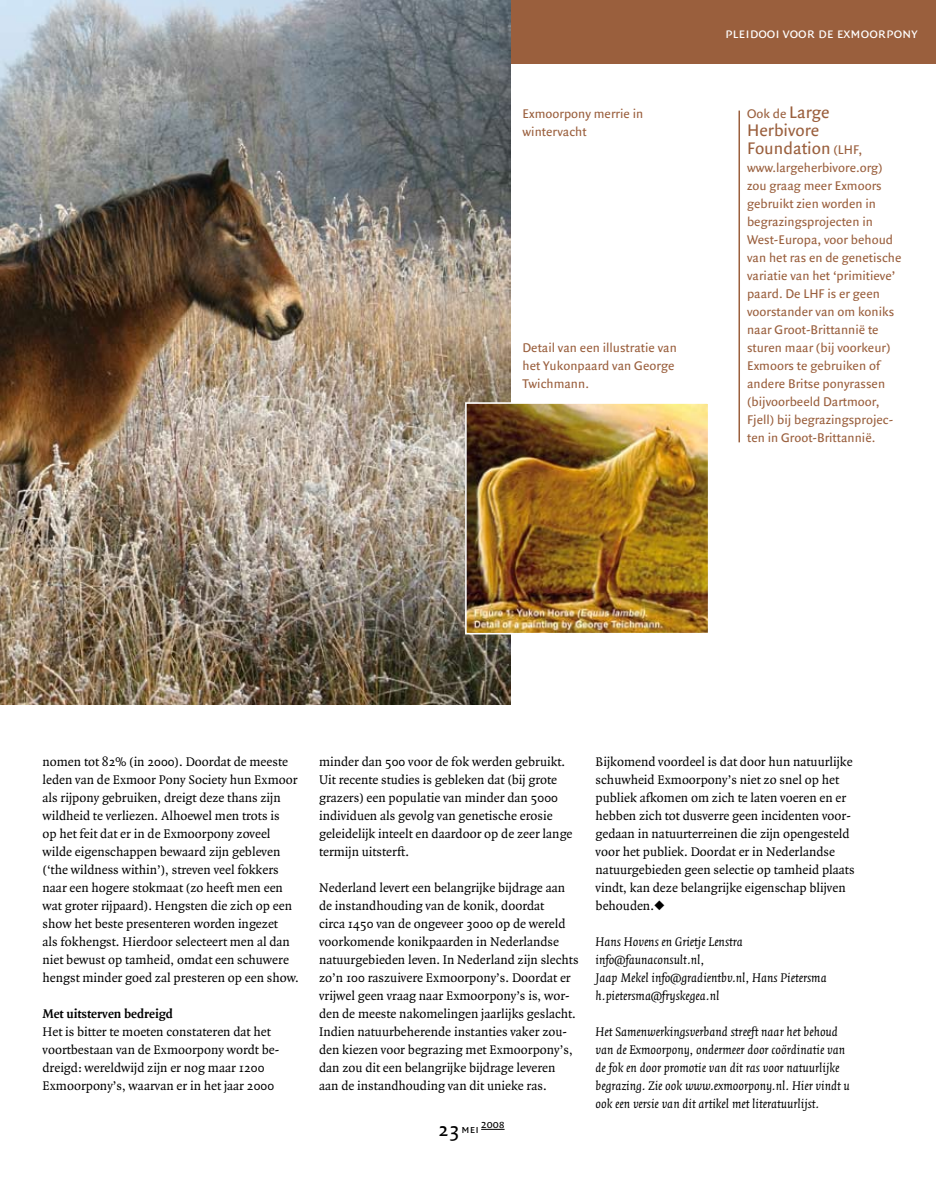
<style>
.page{position:relative;width:936px;height:1191px;background:#fff}
.page>*{position:absolute;margin:0;border:0;box-sizing:border-box;transform-origin:0 0}
.t1{font:18px/18px "Quadraat Sans";color:#9a5f3d}
.t2{font:15px "Quadraat Sans Caps";color:#fff}
.t3{font:13.5px/18px "Quadraat";color:#000}
.t4{font:13.5px/18px "Quadraat Sans";color:#9a5f3d}
.t5{font:italic 13.5px/18px "Quadraat";color:#000}
.t6{font:700 13.5px "Quadraat";color:#000}
.t7{font:12px "Quadraat Sans Caps";color:#000}
.s1{font-size:18px}
.s2{font-size:13.5px}
.s3{font-family:"Quadraat Sans";font-size:21px}
</style>
<div class="page">
<svg style="left:481px;top:1129px;width:23px;height:1px"></svg>
<div style="left:0;top:0;width:935px;height:64px;background:#9a5f3d"></div>
<img style="left:0;top:0;width:510px;height:704px">
<img style="left:468px;top:405px;width:238px;height:226px">
<div style="left:465px;top:402px;width:244px;height:232px;border:2px solid #fff"></div>
<hr style="left:738px;top:111px;width:2px;height:331px;background:#9a5f3d">
<p class="t4" style="left:522px;top:105px;width:122px">Exmoorpony merrie in wintervacht</p>
<p class="t4" style="left:522px;top:339px;width:156px">Detail van een illustratie van het Yukonpaard van George<br>Twichmann.</p>
<p class="t2" style="left:725px;top:24px;width:194px">pleidooi voor de exmoorpony</p>
<p class="t4" style="left:747px;top:105px;width:84px">Ook de <span class="s1">Large</span></p>
<h1 class="t1" style="left:747px;top:121px;width:117px">Herbivore<br>Foundation <span class="s2">(LHF,</span></h1>
<p class="t4" style="left:747px;top:159px;width:156px">www.largeherbivore.org) zou graag meer Exmoors gebruikt zien worden in begrazingsprojecten in<br>West-Europa, voor behoud van het ras en de genetische variatie van het ‘primitieve’ paard. De LHF is er geen voorstander van om koniks naar Groot-Brittannië te sturen maar (bij voorkeur)<br>Exmoors te gebruiken of andere Britse ponyrassen (bijvoorbeeld Dartmoor,<br>Fjell) bij begrazingsprojec&shy;ten in Groot-Brittannië.</p>
<p class="t3" style="left:43px;top:753px;width:258px">nomen tot 82% (in 2000). Doordat de meeste leden van de Exmoor Pony Society hun Exmoor als rijpony gebruiken, dreigt deze thans zijn wildheid te verliezen. Alhoewel men trots is<br>op het feit dat er in de Exmoorpony zoveel wilde eigenschappen bewaard zijn gebleven (‘the wildness within’), streven veel fokkers naar een hogere stokmaat (zo heeft men een wat groter rijpaard). Hengsten die zich op een show het beste presenteren worden ingezet<br>als fokhengst. Hierdoor selecteert men al dan niet bewust op tamheid, omdat een schuwere hengst minder goed zal presteren op een show.</p>
<p class="t6" style="left:43px;top:1006px;width:132px">Met uitsterven bedreigd</p>
<p class="t3" style="left:43px;top:1023px;width:238px">Het is bitter te moeten constateren dat het voortbestaan van de Exmoorpony wordt be&shy;dreigd: wereldwijd zijn er nog maar 1200<br>Exmoorpony’s, waarvan er in het jaar 2000</p>
<p class="t3" style="left:319px;top:753px;width:255px">minder dan 500 voor de fok werden gebruikt.<br>Uit recente studies is gebleken dat (bij grote grazers) een populatie van minder dan 5000 individuen als gevolg van genetische erosie geleidelijk inteelt en daardoor op de zeer lange termijn uitsterft.</p>
<p class="t3" style="left:319px;top:879px;width:261px">Nederland levert een belangrijke bijdrage aan de instandhouding van de konik, doordat<br>circa 1450 van de ongeveer 3000 op de wereld voorkomende konikpaarden in Nederlandse natuurgebieden leven. In Nederland zijn slechts zo’n 100 raszuivere Exmoorpony’s. Doordat er vrijwel geen vraag naar Exmoorpony’s is, wor&shy;den de meeste nakomelingen jaarlijks geslacht.<br>Indien natuurbeherende instanties vaker zou&shy;den kiezen voor begrazing met Exmoorpony’s, dan zou dit een belangrijke bijdrage leveren<br>aan de instandhouding van dit unieke ras.</p>
<p class="t7" style="left:438px;top:1116px;width:68px"><span class="s3">23</span> mei 2008</p>
<p class="t3" style="left:595px;top:753px;width:260px">Bijkomend voordeel is dat door hun natuurlijke schuwheid Exmoorpony’s niet zo snel op het publiek afkomen om zich te laten voeren en er hebben zich tot dusverre geen incidenten voor&shy;gedaan in natuurterreinen die zijn opengesteld voor het publiek. Doordat er in Nederlandse natuurgebieden geen selectie op tamheid plaats vindt, kan deze belangrijke eigenschap blijven behouden.◆</p>
<p class="t5" style="left:595px;top:933px;width:232px">Hans Hovens en Grietje Lenstra info@faunaconsult.nl,<br>Jaap Mekel info@gradientbv.nl, Hans Pietersma h.pietersma@fryskegea.nl</p>
<p class="t5" style="left:595px;top:1023px;width:256px">Het Samenwerkingsverband streeft naar het behoud van de Exmoorpony, ondermeer door coördinatie van de fok en door promotie van dit ras voor natuurlijke begrazing. Zie ook www.exmoorpony.nl. Hier vindt u ook een versie van dit artikel met literatuurlijst.</p>
</div>
